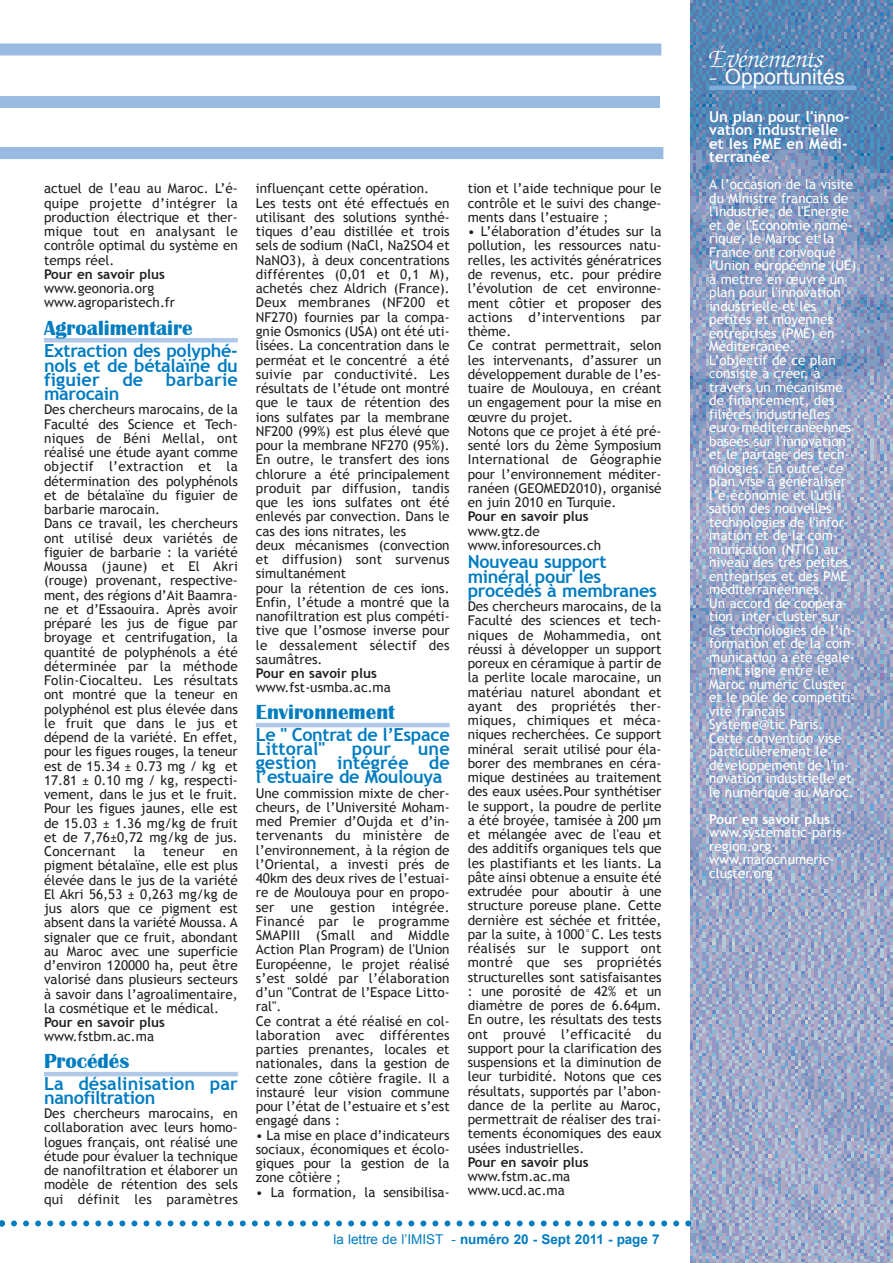
<style>
.page{position:relative;width:893px;height:1263px;background:#fff}
.page>*{position:absolute;margin:0;border:0;box-sizing:border-box;transform-origin:0 0}
.t1{font:italic 300 27px "Zapf Chancery Std";color:#fff}
.t2{font:700 21px "Britannic";color:#007cc1}
.t3{font:21px "Arial";color:#fff}
.t4{font:700 18px/14.2px "Trebuchet MS";letter-spacing:-.015em;color:#007cc1;text-align:justify}
.t5{font:700 18px/14.2px "Trebuchet MS";letter-spacing:.005em;color:#007cc1}
.t6{font:700 15px/13.5px "Trebuchet MS";color:#fff}
.t7{font:13.5px/14.2px "Trebuchet MS";color:#231f20}
.t8{font:13.5px/13.5px "Trebuchet MS";color:#fff}
.t9{font:700 13.5px "Trebuchet MS";color:#231f20}
.t10{font:700 13.5px "Arial";color:#007cc1}
.t11{font:700 13.5px "Trebuchet MS";color:#fff}
.s1{font-weight:400}
.s2{font-family:"Zapf Chancery Std";font-weight:300;font-style:italic;font-size:27px}
</style>
<div class="page">
<img style="left:690px;top:0;width:203px;height:1263px">
<div style="left:0;top:96px;width:660px;height:12px;background:#99bbe1"></div>
<div style="left:0;top:147px;width:663px;height:12px;background:#99bbe1"></div>
<div style="left:0;top:43px;width:661px;height:12px;background:#99bbe1"></div>
<hr style="left:709px;top:86px;width:147px;height:4px;background:#7faedc">
<svg style="left:0;top:1220px;width:691px;height:6px"></svg>
<hr style="left:44px;top:338px;width:194px;height:4px;background:#b0c9e8">
<hr style="left:44px;top:1072px;width:194px;height:4px;background:#b0c9e8">
<hr style="left:256px;top:723px;width:194px;height:4px;background:#b0c9e8">
<p class="t7" style="left:44px;top:181px;width:195px;text-align:justify">actuel de l’eau au Maroc. L’é&shy;quipe projette d’intégrer la production électrique et ther&shy;mique tout en analysant le contrôle optimal du système en temps réel.</p>
<p class="t9" style="left:44px;top:266px;width:123px">Pour en savoir plus</p>
<p class="t7" style="left:44px;top:281px;width:133px">www.geonoria.org www.agroparistech.fr</p>
<h2 class="t2" style="left:44px;top:317px;width:150px">Agroalimentaire</h2>
<h3 class="t4" style="left:44px;top:344px;width:195px">Extraction des polyphé&shy;nols et de bétalaïne du figuier</h3>
<h3 class="t4" style="left:122px;top:372px;width:22px">de</h3>
<h3 class="t5" style="left:166px;top:372px;width:73px">barbarie</h3>
<h3 class="t4" style="left:44px;top:386px;width:77px">marocain</h3>
<p class="t7" style="left:44px;top:402px;width:195px">Des chercheurs marocains, de la<br>Faculté des Science et Tech&shy;niques de Béni Mellal, ont réalisé une étude ayant comme objectif l’extraction et la détermination des polyphénols et de bétalaïne du figuier de barbarie marocain.<br>Dans ce travail, les chercheurs ont utilisé deux variétés de figuier de barbarie : la variété<br>Moussa (jaune) et El Akri (rouge) provenant, respective&shy;ment, des régions d’Ait Baamra&shy;ne et d’Essaouira. Après avoir préparé les jus de figue par broyage et centrifugation, la quantité de polyphénols a été déterminée par la méthode<br>Folin-Ciocalteu. Les résultats ont montré que la teneur en polyphénol est plus élevée dans le fruit que dans le jus et dépend de la variété. En effet, pour les figues rouges, la teneur est de 15.34 ± 0.73 mg / kg et<br>17.81 ± 0.10 mg / kg, respecti&shy;vement, dans le jus et le fruit.<br>Pour les figues jaunes, elle est de 15.03 ± 1.36 mg/kg de fruit et de 7,76±0,72 mg/kg de jus.<br>Concernant</p>
<p class="t7" style="left:134px;top:844px;width:13px">la</p>
<p class="t7" style="left:163px;top:844px;width:43px">teneur</p>
<p class="t7" style="left:44px;top:844px;width:195px;text-align:justify;text-indent:179px">en pigment bétalaïne, elle est plus élevée dans le jus de la variété El Akri 56,53 ± 0,263 mg/kg de jus alors que ce pigment est absent dans la variété Moussa. A signaler que ce fruit, abondant au Maroc avec une superficie d’environ 120000 ha, peut être valorisé dans plusieurs secteurs à savoir dans l’agroalimentaire, la cosmétique et le médical.</p>
<p class="t9" style="left:44px;top:1014px;width:123px">Pour en savoir plus</p>
<p class="t7" style="left:44px;top:1029px;width:112px">www.fstbm.ac.ma</p>
<h2 class="t2" style="left:44px;top:1051px;width:87px">Procédés</h2>
<h3 class="t5" style="left:44px;top:1076px;width:195px">La désalinisation par nanofiltration</h3>
<p class="t7" style="left:44px;top:1106px;width:195px;text-align:justify">Des chercheurs marocains, en collaboration avec leurs homo&shy;logues français, ont réalisé une étude pour évaluer la technique de nanofiltration et élaborer un modèle de rétention des sels qui définit les paramètres</p>
<p class="t7" style="left:256px;top:181px;width:195px">influençant cette opération.<br>Les tests ont été effectués en utilisant des solutions synthé&shy;tiques d’eau distillée et trois sels de sodium (NaCl, Na2SO4 et<br>NaNO3), à deux concentrations différentes (0,01 et 0,1 M), achetés chez Aldrich (France).<br>Deux membranes (NF200 et<br>NF270) fournies par la compa&shy;gnie Osmonics (USA) ont été uti&shy;lisées. La concentration dans le perméat et le concentré a été suivie par conductivité. Les résultats de l’étude ont montré que le taux de rétention des ions sulfates par la membrane<br>NF200 (99%) est plus élevé que pour la membrane NF270 (95%).<br>En outre, le transfert des ions chlorure a été principalement produit par diffusion, tandis que les ions sulfates ont été enlevés par convection. Dans le cas des ions nitrates, les<br>deux mécanismes (convection et diffusion) sont survenus simultanément<br>pour la rétention de ces ions.<br>Enfin, l’étude a montré que la nanofiltration est plus compéti&shy;tive que l’osmose inverse pour le dessalement sélectif des saumâtres.</p>
<p class="t9" style="left:256px;top:665px;width:123px">Pour en savoir plus</p>
<p class="t7" style="left:256px;top:680px;width:137px">www.fst-usmba.ac.ma</p>
<h2 class="t2" style="left:256px;top:702px;width:141px">Environnement</h2>
<h3 class="t4" style="left:256px;top:727px;width:195px">Le " Contrat de l’Espace<br>Littoral"</h3>
<h3 class="t4" style="left:256px;top:741px;width:195px;text-indent:162px">une gestion intégrée de l’estuaire de Moulouya</h3>
<p class="t7" style="left:256px;top:786px;width:195px">Une commission mixte de cher&shy;cheurs, de l’Université Moham&shy;med Premier d’Oujda et d’in&shy;tervenants du ministère de l’environnement, à la région de l’Oriental, a investi prés de<br>40km des deux rives de l’estuai&shy;re de Moulouya pour en propo&shy;ser une gestion intégrée.<br>Financé par le programme<br>SMAPIII (Small and Middle<br>Action Plan Program) de l'Union<br>Européenne, le projet réalisé s’est soldé par l’élaboration d’un "Contrat de l’Espace Litto&shy;ral".<br>Ce contrat a été réalisé en col&shy;laboration avec différentes parties prenantes, locales et nationales, dans la gestion de cette zone côtière fragile. Il a instauré leur vision commune pour l’état de l’estuaire et s’est engagé dans :</p>
<p class="t7" style="left:256px;top:1128px;width:195px;text-align:justify">• La mise en place d’indicateurs sociaux, économiques et écolo&shy;giques pour la gestion de la zone côtière ;</p>
<p class="t7" style="left:256px;top:1185px;width:195px">• La formation, la sensibilisa-</p>
<h3 class="t4" style="left:352px;top:741px;width:41px">pour</h3>
<p class="t7" style="left:468px;top:182px;width:195px;text-align:justify">tion et l’aide technique pour le contrôle et le suivi des change&shy;ments dans l’estuaire ;</p>
<p class="t7" style="left:468px;top:224px;width:195px">• L’élaboration d’études sur la pollution, les ressources natu&shy;relles, les activités génératrices de revenus, etc. pour prédire l’évolution de cet environne&shy;ment côtier et proposer des actions d’interventions par thème.<br>Ce contrat permettrait, selon les intervenants, d’assurer un développement durable de l’es&shy;tuaire de Moulouya, en créant un engagement pour la mise en œuvre du projet.<br>Notons que ce projet à été pré&shy;senté lors du 2ème Symposium<br>International de Géographie pour l’environnement méditer&shy;ranéen (GEOMED2010), organisé en juin 2010 en Turquie.</p>
<p class="t9" style="left:468px;top:509px;width:123px">Pour en savoir plus</p>
<p class="t7" style="left:468px;top:524px;width:135px">www.gtz.de www.inforesources.ch</p>
<h3 class="t4" style="left:468px;top:555px;width:191px;text-align:left">Nouveau support minéral pour les procédés à membranes</h3>
<p class="t7" style="left:468px;top:599px;width:195px;text-align:justify">Des chercheurs marocains, de la Faculté des sciences et tech&shy;niques de Mohammedia, ont réussi à développer un support poreux en céramique à partir de la perlite locale marocaine, un matériau naturel abondant et ayant des propriétés ther&shy;miques, chimiques et méca&shy;niques recherchées. Ce support minéral serait utilisé pour éla&shy;borer des membranes en céra&shy;mique destinées au traitement des eaux usées.Pour synthétiser le support, la poudre de perlite a été broyée, tamisée à 200 µm et mélangée avec de l'eau et des additifs organiques tels que les plastifiants et les liants. La pâte ainsi obtenue a ensuite été extrudée pour aboutir à une structure poreuse plane. Cette dernière est séchée et frittée, par la suite, à 1000°C. Les tests réalisés sur le support ont montré que ses propriétés structurelles sont satisfaisantes : une porosité de 42% et un diamètre de pores de 6.64µm.<br>En outre, les résultats des tests ont prouvé l’efficacité du support pour la clarification des suspensions et la diminution de leur turbidité. Notons que ces résultats, supportés par l’abon&shy;dance de la perlite au Maroc, permettrait de réaliser des trai&shy;tements économiques des eaux usées industrielles.</p>
<p class="t9" style="left:468px;top:1154px;width:123px">Pour en savoir plus</p>
<p class="t7" style="left:468px;top:1169px;width:104px">www.fstm.ac.ma www.ucd.ac.ma</p>
<p class="t10" style="left:333px;top:1232px;width:328px"><span class="s1">la lettre de l’IMIST -</span> numéro 20 - Sept 2011 - page 7</p>
<h1 class="t1" style="left:709px;top:47px;width:117px">Événements</h1>
<h2 class="t3" style="left:709px;top:65px;width:137px"><span class="s2">-</span> Opportunités</h2>
<p class="t6" style="left:709px;top:110px;width:142px">Un plan pour l'inno&shy;vation industrielle et les PME en Médi&shy;terranée</p>
<p class="t8" style="left:709px;top:178px;width:149px">A l’occasion de la visite du Ministre français de l'Industrie, de l'Energie et de l'Economie numé&shy;rique, le Maroc et la<br>France ont convoqué l'Union européenne (UE) à mettre en œuvre un plan pour l'innovation industrielle et les petites et moyennes entreprises (PME) en<br>Méditerranée.<br>L’objectif de ce plan consiste à créer, à travers un mécanisme de financement, des filières industrielles euro-méditerranéennes basées sur l'innovation et le partage des tech&shy;nologies. En outre, ce plan vise à généraliser l’e-économie et l'utili&shy;sation des nouvelles technologies de l'infor&shy;mation et de la com&shy;munication (NTIC) au niveau des très petites entreprises et des PME méditerranéennes.<br>Un accord de coopéra&shy;tion inter-cluster sur les technologies de l’in&shy;formation et de la com&shy;munication a été égale&shy;ment signé entre le<br>Maroc numéric Cluster et le pôle de compétiti&shy;vité français<br>Système@tic Paris.<br>Cette convention vise particulièrement le développement de l'in&shy;novation industrielle et le numérique au Maroc.</p>
<p class="t11" style="left:709px;top:811px;width:123px">Pour en savoir plus</p>
<p class="t8" style="left:709px;top:826px;width:139px">www.systematic-paris&shy;region.org www.marocnumeric&shy;cluster.org</p>
</div>
